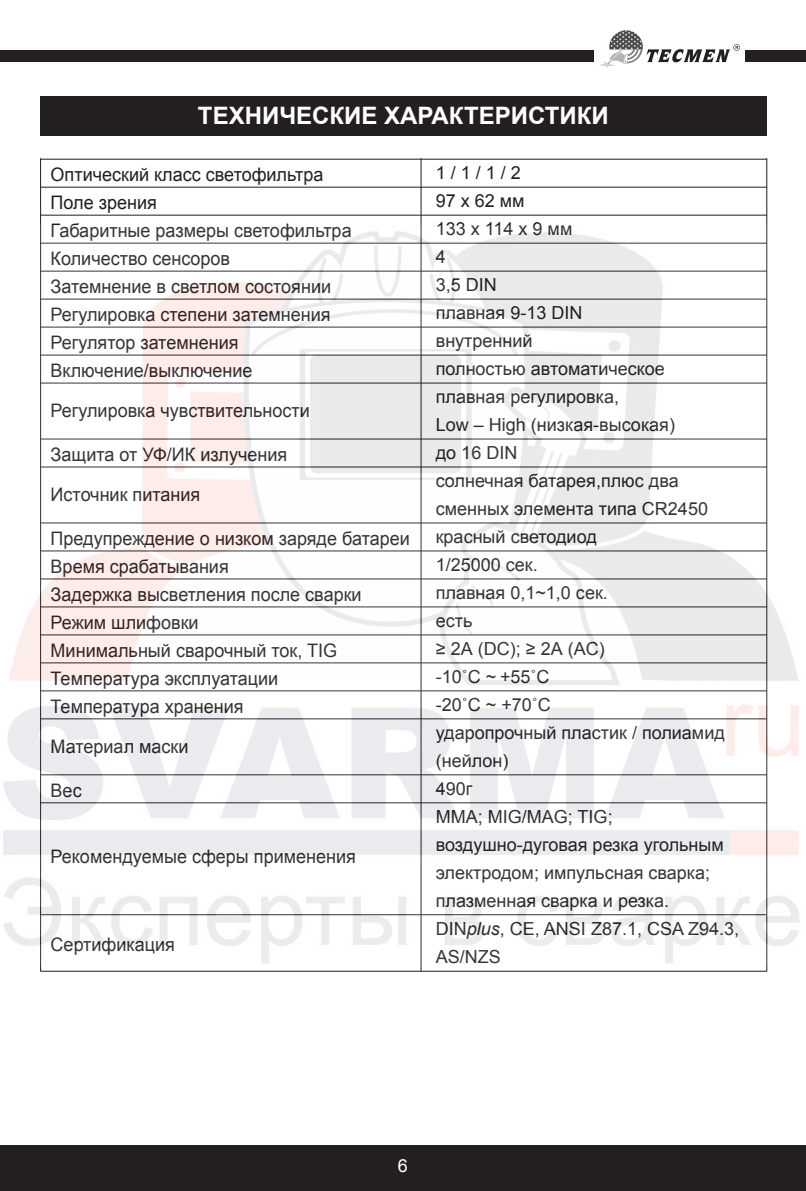
<style>
.page{position:relative;width:806px;height:1191px;background:#fff}
.page>*{position:absolute;margin:0;border:0;box-sizing:border-box;transform-origin:0 0}
.t1{font:700 24px "Arial";color:#fff}
.t2{font:18.6px/28px "Arial";color:#231f20}
.t3{font:18px/28px "Arial";color:#231f20}
.t4{font:18px "Arial";color:#fff}
.s1{font-style:italic}
</style>
<div class="page">
<div style="left:0;top:1145px;width:805px;height:46px;background:#231f20"></div>
<svg style="left:599px;top:30px;width:140px;height:38px"></svg>
<div style="left:0;top:51px;width:592px;height:11px;background:#231f20"></div>
<div style="left:744px;top:51px;width:61px;height:11px;background:#231f20"></div>
<div style="left:40px;top:96px;width:726px;height:40px;background:#231f20"></div>
<hr style="left:41px;top:159px;width:725px;height:1px;background:#231f20">
<hr style="left:41px;top:187px;width:725px;height:1px;background:#231f20">
<hr style="left:41px;top:215px;width:725px;height:1px;background:#231f20">
<hr style="left:41px;top:970px;width:725px;height:1px;background:#231f20">
<hr style="left:40px;top:158px;width:1px;height:813px;background:#231f20">
<hr style="left:420px;top:158px;width:1px;height:813px;background:#231f20">
<hr style="left:765px;top:158px;width:1px;height:813px;background:#231f20">
<img style="left:3px;top:226px;width:796px;height:739px">
<p class="t1" style="left:198px;top:100px;width:412px">ТЕХНИЧЕСКИЕ ХАРАКТЕРИСТИКИ</p>
<p class="t2" style="left:51px;top:161px;width:302px">Оптический класс светофильтра<br>Поле зрения<br>Габаритные размеры светофильтра<br>Количество сенсоров<br>Затемнение в светлом состоянии<br>Регулировка степени затемнения<br>Регулятор затемнения<br>Включение/выключение</p>
<p class="t2" style="left:51px;top:397px;width:261px">Регулировка чувствительности</p>
<p class="t2" style="left:51px;top:441px;width:238px">Защита от УФ/ИК излучения</p>
<p class="t2" style="left:51px;top:481px;width:151px">Источник питания</p>
<p class="t2" style="left:51px;top:525px;width:360px">Предупреждение о низком заряде батареи<br>Время срабатывания<br>Задержка высветления после сварки<br>Режим шлифовки<br>Минимальный сварочный ток, TIG<br>Температура эксплуатации<br>Температура хранения</p>
<p class="t2" style="left:51px;top:733px;width:139px">Материал маски</p>
<p class="t2" style="left:51px;top:777px;width:33px">Вес</p>
<p class="t2" style="left:51px;top:843px;width:306px">Рекомендуемые сферы применения</p>
<p class="t2" style="left:51px;top:930px;width:126px">Сертификация</p>
<p class="t3" style="left:435px;top:158px;width:305px">1 / 1 / 1 / 2<br>97 х 62 мм<br>133 х 114 х 9 мм<br>4<br>3,5 DIN<br>плавная 9-13 DIN<br>внутренний<br>полностью автоматическое<br>плавная регулировка,<br>Low – High (низкая-высокая)<br>до 16 DIN<br>солнечная батарея,плюс два сменных элемента типа CR2450 красный светодиод<br>1/25000 сек.<br>плавная 0,1~1,0 сек.<br>есть<br>≥ 2А (DC); ≥ 2А (AC)<br>-10˚C ~ +55˚C<br>-20˚C ~ +70˚C<br>ударопрочный пластик / полиамид (нейлон)<br>490г<br>MMA; MIG/MAG; TIG; воздушно-дуговая резка угольным электродом; импульсная сварка; плазменная сварка и резка.<br>DIN<span class="s1">plus</span>, CE, ANSI Z87.1, CSA Z94.3,<br>AS/NZS</p>
<p class="t4" style="left:398px;top:1153px;width:12px">6</p>
</div>
